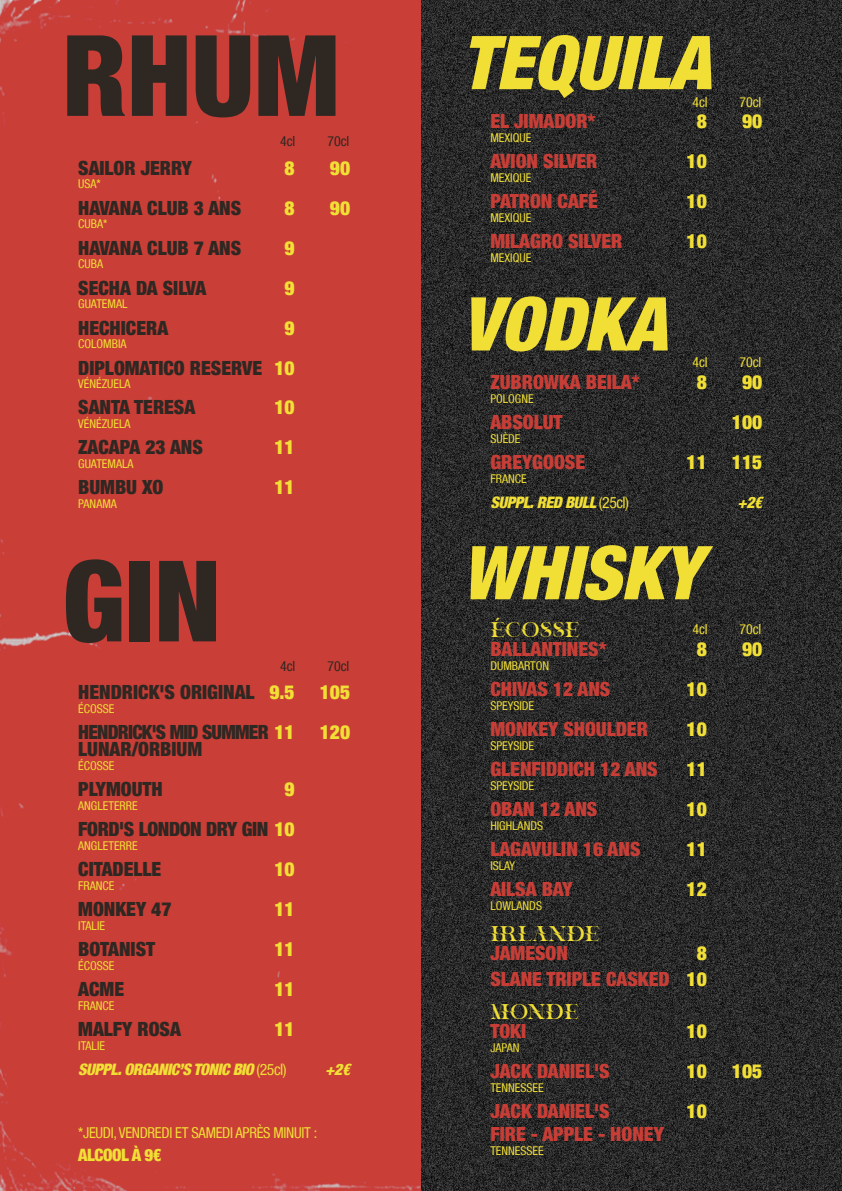
<style>
.page{position:relative;width:842px;height:1191px;background:#fff}
.page>*{position:absolute;margin:0;border:0;box-sizing:border-box;transform-origin:0 0}
.t1{font:900 condensed 112.6px "Helvetica Neue LT Com";color:#2f2722}
.t2{font:italic 900 condensed 74.3px "Helvetica Neue LT Com";color:#f1df35}
.t3{font:21.3px "Mica";color:#f1df35}
.t4{font:900 condensed 19.5px/26px "Helvetica Neue LT Com";color:#c83e37;text-align:right}
.t5{font:900 condensed 19.5px "Helvetica Neue LT Com";color:#2f2722}
.t6{font:900 condensed 19.5px "Helvetica Neue LT Com";color:#f1df35}
.t7{font:900 condensed 19.5px "Helvetica Neue LT Com";letter-spacing:-.04em;color:#2f2722}
.t8{font:900 condensed 19.5px "Helvetica Neue LT Com";letter-spacing:-.02em;color:#2f2722}
.t9{font:900 condensed 17px "Helvetica Neue LT Com";letter-spacing:-.03em;color:#f1df35}
.t10{font:italic 900 condensed 15.8px "Helvetica Neue LT Com";letter-spacing:-.03em;color:#f1df35}
.t11{font:condensed 15px "Helvetica Neue LT Com";letter-spacing:-.02em;color:#f1df35}
.t12{font:condensed 13.9px "Helvetica Neue LT Com";color:#f1df35}
.t13{font:condensed 13.9px "Helvetica Neue LT Com";color:#2f2722}
.t14{font:condensed 12.1px "Helvetica Neue LT Com";color:#f1df35}
.s1{color:#f1df35}
.s2{font-weight:400;font-style:normal}
</style>
<div class="page">
<div style="left:0;top:0;width:421px;height:1191px;background:#c93e37"></div>
<img style="left:421px;top:0;width:421px;height:1191px">
<h1 class="t1" style="left:62px;top:9px;width:279px">RHUM</h1>
<p class="t13" style="left:280px;top:132px;width:17px">4cl</p>
<p class="t13" style="left:327px;top:132px;width:23px">70cl</p>
<h3 class="t5" style="left:78px;top:156px;width:115px">SAILOR JERRY</h3>
<h3 class="t6" style="left:285px;top:156px;width:12px">8</h3>
<h3 class="t6" style="left:330px;top:156px;width:22px">90</h3>
<p class="t14" style="left:78px;top:177px;width:24px">USA*</p>
<h3 class="t5" style="left:78px;top:196px;width:165px">HAVANA CLUB 3 ANS</h3>
<h3 class="t6" style="left:285px;top:196px;width:12px">8</h3>
<h3 class="t6" style="left:330px;top:196px;width:22px">90</h3>
<p class="t14" style="left:78px;top:217px;width:31px">CUBA*</p>
<h3 class="t5" style="left:78px;top:236px;width:165px">HAVANA CLUB 7 ANS</h3>
<h3 class="t6" style="left:285px;top:236px;width:12px">9</h3>
<p class="t14" style="left:78px;top:257px;width:26px">CUBA</p>
<h3 class="t5" style="left:78px;top:276px;width:130px">SECHA DA SILVA</h3>
<h3 class="t6" style="left:285px;top:276px;width:12px">9</h3>
<p class="t14" style="left:78px;top:297px;width:51px">GUATEMAL</p>
<h3 class="t5" style="left:78px;top:316px;width:91px">HECHICERA</h3>
<h3 class="t6" style="left:285px;top:316px;width:12px">9</h3>
<p class="t14" style="left:78px;top:337px;width:50px">COLOMBIA</p>
<h3 class="t5" style="left:78px;top:356px;width:218px">DIPLOMATICO RESERVE <span class="s1">10</span></h3>
<p class="t14" style="left:78px;top:377px;width:54px">VÉNÉZUELA</p>
<h3 class="t5" style="left:78px;top:396px;width:119px">SANTA TERESA</h3>
<h3 class="t6" style="left:274px;top:396px;width:22px">10</h3>
<p class="t14" style="left:78px;top:417px;width:54px">VÉNÉZUELA</p>
<h3 class="t5" style="left:78px;top:436px;width:126px">ZACAPA 23 ANS</h3>
<h3 class="t6" style="left:274px;top:436px;width:22px">11</h3>
<p class="t14" style="left:78px;top:457px;width:57px">GUATEMALA</p>
<h3 class="t5" style="left:78px;top:476px;width:87px">BUMBU XO</h3>
<h3 class="t6" style="left:274px;top:476px;width:22px">11</h3>
<p class="t14" style="left:78px;top:497px;width:40px">PANAMA</p>
<h1 class="t1" style="left:62px;top:534px;width:160px">GIN</h1>
<p class="t13" style="left:280px;top:658px;width:17px">4cl</p>
<p class="t13" style="left:327px;top:658px;width:23px">70cl</p>
<h3 class="t5" style="left:78px;top:680px;width:218px">HENDRICK'S ORIGINAL <span class="s1">9.5</span></h3>
<h3 class="t6" style="left:320px;top:680px;width:32px">105</h3>
<p class="t14" style="left:78px;top:701px;width:38px">ÉCOSSE</p>
<h3 class="t7" style="left:78px;top:720px;width:218px">HENDRICK'S MID SUMMER <span class="s1">11</span></h3>
<h3 class="t6" style="left:320px;top:720px;width:32px">120</h3>
<h3 class="t5" style="left:78px;top:738px;width:125px">LUNAR/ORBIUM</h3>
<p class="t14" style="left:78px;top:759px;width:38px">ÉCOSSE</p>
<h3 class="t5" style="left:78px;top:777px;width:86px">PLYMOUTH</h3>
<h3 class="t6" style="left:285px;top:777px;width:12px">9</h3>
<p class="t14" style="left:78px;top:799px;width:61px">ANGLETERRE</p>
<h3 class="t8" style="left:78px;top:817px;width:218px">FORD'S LONDON DRY GIN <span class="s1">10</span></h3>
<p class="t14" style="left:78px;top:839px;width:61px">ANGLETERRE</p>
<h3 class="t5" style="left:78px;top:857px;width:85px">CITADELLE</h3>
<h3 class="t6" style="left:274px;top:857px;width:22px">10</h3>
<p class="t14" style="left:78px;top:879px;width:38px">FRANCE</p>
<h3 class="t5" style="left:78px;top:897px;width:95px">MONKEY 47</h3>
<h3 class="t6" style="left:274px;top:897px;width:22px">11</h3>
<p class="t14" style="left:78px;top:919px;width:28px">ITALIE</p>
<h3 class="t5" style="left:78px;top:937px;width:78px">BOTANIST</h3>
<h3 class="t6" style="left:274px;top:937px;width:22px">11</h3>
<p class="t14" style="left:78px;top:959px;width:38px">ÉCOSSE</p>
<h3 class="t5" style="left:78px;top:977px;width:47px">ACME</h3>
<h3 class="t6" style="left:274px;top:977px;width:22px">11</h3>
<p class="t14" style="left:78px;top:998px;width:38px">FRANCE</p>
<h3 class="t5" style="left:78px;top:1017px;width:104px">MALFY ROSA</h3>
<h3 class="t6" style="left:274px;top:1017px;width:22px">11</h3>
<p class="t14" style="left:78px;top:1038px;width:28px">ITALIE</p>
<h3 class="t10" style="left:78px;top:1060px;width:210px">SUPPL. ORGANIC’S TONIC BIO <span class="s2">(25cl)</span></h3>
<h3 class="t10" style="left:325px;top:1060px;width:26px">+2€</h3>
<p class="t11" style="left:78px;top:1124px;width:241px">*JEUDI, VENDREDI ET SAMEDI APRÈS MINUIT :</p>
<h3 class="t9" style="left:78px;top:1145px;width:85px">ALCOOL À 9€</h3>
<h2 class="t2" style="left:461px;top:18px;width:251px">TEQUILA</h2>
<h3 class="t4" style="left:490px;top:108px;width:107px">EL JIMADOR*</h3>
<h3 class="t6" style="left:697px;top:109px;width:12px">8</h3>
<h3 class="t6" style="left:742px;top:109px;width:22px">90</h3>
<p class="t14" style="left:490px;top:131px;width:42px">MEXIQUE</p>
<h3 class="t4" style="left:490px;top:148px;width:109px">AVION SILVER</h3>
<h3 class="t6" style="left:686px;top:149px;width:22px">10</h3>
<p class="t14" style="left:490px;top:171px;width:42px">MEXIQUE</p>
<h3 class="t4" style="left:490px;top:188px;width:109px">PATRON CAFÉ</h3>
<h3 class="t6" style="left:686px;top:189px;width:22px">10</h3>
<p class="t14" style="left:490px;top:211px;width:42px">MEXIQUE</p>
<h3 class="t4" style="left:490px;top:228px;width:133px">MILAGRO SILVER</h3>
<h3 class="t6" style="left:686px;top:229px;width:22px">10</h3>
<p class="t14" style="left:490px;top:250px;width:42px">MEXIQUE</p>
<p class="t12" style="left:692px;top:94px;width:17px">4cl</p>
<p class="t12" style="left:739px;top:94px;width:23px">70cl</p>
<h2 class="t2" style="left:461px;top:280px;width:207px">VODKA</h2>
<h3 class="t4" style="left:490px;top:369px;width:151px">ZUBROWKA BEILA*</h3>
<h3 class="t6" style="left:697px;top:370px;width:12px">8</h3>
<h3 class="t6" style="left:742px;top:370px;width:22px">90</h3>
<p class="t14" style="left:490px;top:391px;width:45px">POLOGNE</p>
<h3 class="t4" style="left:490px;top:409px;width:74px">ABSOLUT</h3>
<h3 class="t6" style="left:732px;top:410px;width:32px">100</h3>
<p class="t14" style="left:490px;top:431px;width:32px">SUÈDE</p>
<h3 class="t4" style="left:490px;top:449px;width:96px">GREYGOOSE</h3>
<h3 class="t6" style="left:686px;top:450px;width:22px">11</h3>
<h3 class="t6" style="left:732px;top:450px;width:32px">115</h3>
<p class="t14" style="left:490px;top:471px;width:38px">FRANCE</p>
<p class="t12" style="left:692px;top:354px;width:17px">4cl</p>
<p class="t12" style="left:739px;top:354px;width:23px">70cl</p>
<h3 class="t10" style="left:490px;top:493px;width:140px">SUPPL. RED BULL <span class="s2">(25cl)</span></h3>
<h3 class="t10" style="left:737px;top:493px;width:26px">+2€</h3>
<h2 class="t2" style="left:461px;top:528px;width:241px">WHISKY</h2>
<h3 class="t3" style="left:490px;top:617px;width:91px">ÉCOSSE</h3>
<p class="t12" style="left:692px;top:621px;width:17px">4cl</p>
<p class="t12" style="left:739px;top:621px;width:23px">70cl</p>
<h3 class="t4" style="left:490px;top:635px;width:118px">BALLANTINES*</h3>
<h3 class="t6" style="left:697px;top:637px;width:12px">8</h3>
<h3 class="t6" style="left:742px;top:637px;width:22px">90</h3>
<p class="t14" style="left:490px;top:658px;width:60px">DUMBARTON</p>
<h3 class="t4" style="left:490px;top:675px;width:122px">CHIVAS 12 ANS</h3>
<h3 class="t6" style="left:686px;top:677px;width:22px">10</h3>
<p class="t14" style="left:490px;top:698px;width:45px">SPEYSIDE</p>
<h3 class="t4" style="left:490px;top:715px;width:159px">MONKEY SHOULDER</h3>
<h3 class="t6" style="left:686px;top:717px;width:22px">10</h3>
<p class="t14" style="left:490px;top:738px;width:45px">SPEYSIDE</p>
<h3 class="t4" style="left:490px;top:755px;width:169px">GLENFIDDICH 12 ANS</h3>
<h3 class="t6" style="left:686px;top:757px;width:22px">11</h3>
<p class="t14" style="left:490px;top:778px;width:45px">SPEYSIDE</p>
<h3 class="t4" style="left:490px;top:795px;width:109px">OBAN 12 ANS</h3>
<h3 class="t6" style="left:686px;top:797px;width:22px">10</h3>
<p class="t14" style="left:490px;top:818px;width:54px">HIGHLANDS</p>
<h3 class="t4" style="left:490px;top:835px;width:152px">LAGAVULIN 16 ANS</h3>
<h3 class="t6" style="left:686px;top:837px;width:22px">11</h3>
<p class="t14" style="left:490px;top:858px;width:26px">ISLAY</p>
<h3 class="t4" style="left:490px;top:875px;width:84px">AILSA BAY</h3>
<h3 class="t6" style="left:686px;top:877px;width:22px">12</h3>
<p class="t14" style="left:490px;top:898px;width:53px">LOWLANDS</p>
<h3 class="t3" style="left:490px;top:922px;width:111px">IRLANDE</h3>
<h3 class="t4" style="left:490px;top:940px;width:79px">JAMESON</h3>
<h3 class="t4" style="left:490px;top:940px;width:218px"><span class="s1">8<br></span>SLANE TRIPLE CASKED <span class="s1">10</span></h3>
<h3 class="t3" style="left:490px;top:1000px;width:90px">MONDE</h3>
<h3 class="t4" style="left:490px;top:1018px;width:37px">TOKI</h3>
<h3 class="t6" style="left:686px;top:1019px;width:22px">10</h3>
<p class="t14" style="left:490px;top:1040px;width:31px">JAPAN</p>
<h3 class="t4" style="left:490px;top:1058px;width:121px">JACK DANIEL'S</h3>
<h3 class="t6" style="left:686px;top:1059px;width:22px">10</h3>
<h3 class="t6" style="left:732px;top:1059px;width:32px">105</h3>
<p class="t14" style="left:490px;top:1080px;width:55px">TENNESSEE</p>
<h3 class="t4" style="left:490px;top:1098px;width:121px">JACK DANIEL'S</h3>
<h3 class="t6" style="left:686px;top:1099px;width:22px">10</h3>
<h3 class="t4" style="left:490px;top:1121px;width:175px">FIRE - APPLE - HONEY</h3>
<p class="t14" style="left:490px;top:1143px;width:55px">TENNESSEE</p>
</div>
